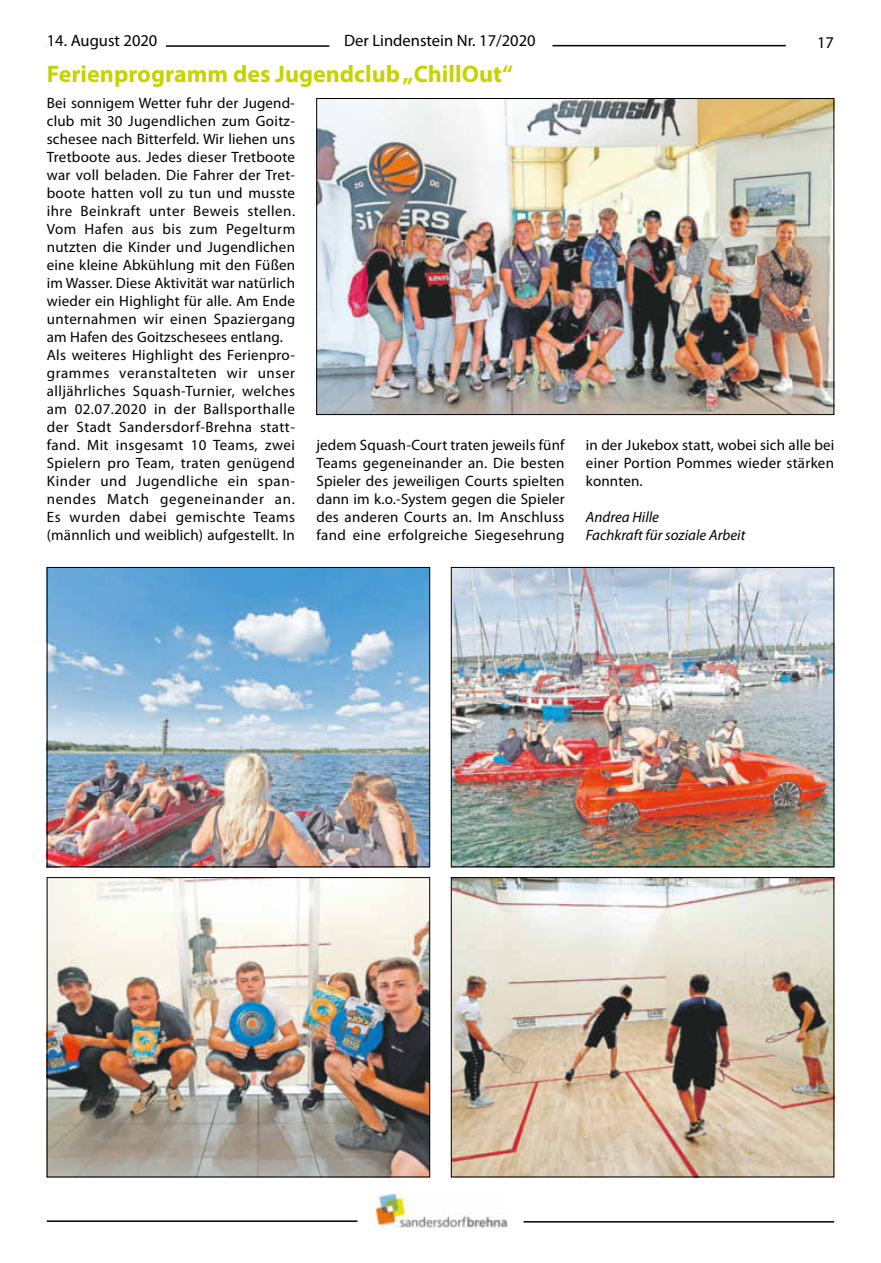
<style>
.page{position:relative;width:881px;height:1263px;background:#fff}
.page>*{position:absolute;margin:0;border:0;box-sizing:border-box;transform-origin:0 0}
.t1{font:700 24px "Myriad Pro";color:#c7d300}
.t2{font:16.5px "Myriad Pro";color:#000}
.t3{font:15px/18px "Myriad Pro";letter-spacing:.02em;color:#000;text-align:justify}
.t4{font:italic 15px/18px "Myriad Pro";color:#000}
</style>
<div class="page">
<hr style="left:47px;top:45px;width:282px;height:2px;background:#000">
<div style="left:47px;top:33px;width:119px;height:15px;background:#fff"></div>
<hr style="left:552px;top:45px;width:233px;height:1px;background:#000">
<hr style="left:47px;top:1220px;width:310px;height:2px;background:#000">
<hr style="left:523px;top:1221px;width:310px;height:1px;background:#000">
<img style="left:375px;top:1193px;width:132px;height:35px">
<img style="left:49px;top:569px;width:379px;height:296px">
<div style="left:47px;top:567px;width:383px;height:300px;border:1px solid #000"></div>
<img style="left:453px;top:569px;width:378px;height:296px">
<div style="left:451px;top:567px;width:382px;height:300px;border:1px solid #000"></div>
<img style="left:49px;top:879px;width:379px;height:296px">
<div style="left:47px;top:877px;width:383px;height:300px;border:1px solid #000"></div>
<img style="left:453px;top:879px;width:378px;height:296px">
<div style="left:451px;top:877px;width:382px;height:300px;border:1px solid #000"></div>
<img style="left:318px;top:100px;width:513px;height:313px">
<div style="left:316px;top:98px;width:517px;height:317px;border:1px solid #000"></div>
<p class="t2" style="left:47px;top:30px;width:112px">14. August 2020</p>
<p class="t2" style="left:344px;top:31px;width:193px">Der Lindenstein Nr. 17/2020</p>
<p class="t2" style="left:816px;top:32px;width:18px">17</p>
<h1 class="t1" style="left:47px;top:58px;width:467px">Ferienprogramm des Jugendclub „ChillOut“</h1>
<p class="t3" style="left:47px;top:94px;width:250px;text-align:left">Bei sonnigem Wetter fuhr der Jugend&shy;club mit 30 Jugendlichen zum Goitz&shy;schesee nach Bitterfeld. Wir liehen uns Tretboote aus. Jedes dieser Tretboote war voll beladen. Die Fahrer der Tret&shy;boote hatten voll zu tun und musste ihre Beinkraft unter Beweis stellen.<br>Vom Hafen aus bis zum Pegelturm nutzten die Kinder und Jugendlichen eine kleine Abkühlung mit den Füßen im Wasser. Diese Aktivität war natürlich wieder ein Highlight für alle. Am Ende unternahmen wir einen Spaziergang am Hafen des Goitzschesees entlang.<br>Als weiteres Highlight des Ferienpro&shy;grammes veranstalteten wir unser alljährliches Squash-Turnier, welches am 02.07.2020 in der Ballsporthalle der Stadt Sandersdorf-Brehna statt&shy;fand. Mit insgesamt 10 Teams, zwei Spielern pro Team, traten genügend Kinder und Jugendliche ein span&shy;nendes Match gegeneinander an.<br>Es wurden dabei gemischte Teams (männlich und weiblich) aufgestellt. In</p>
<p class="t3" style="left:316px;top:436px;width:250px">jedem Squash-Court traten jeweils fünf Teams gegeneinander an. Die besten Spieler des jeweiligen Courts spielten dann im k.o.-System gegen die Spieler des anderen Courts an. Im Anschluss fand eine erfolgreiche Siegesehrung</p>
<p class="t3" style="left:585px;top:436px;width:250px">in der Jukebox statt, wobei sich alle bei einer Portion Pommes wieder stärken konnten.</p>
<p class="t4" style="left:585px;top:508px;width:161px">Andrea Hille<br>Fachkraft für soziale Arbeit</p>
</div>
